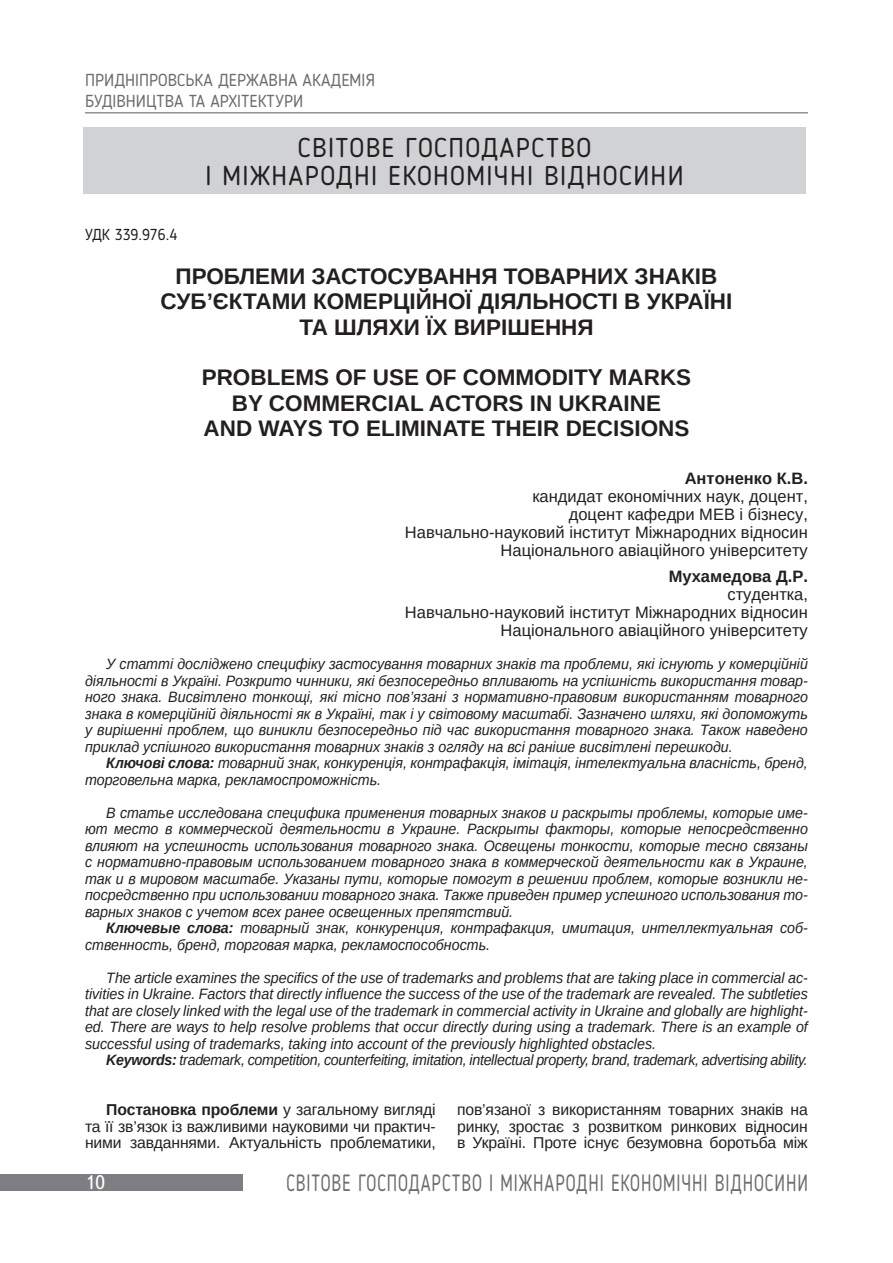
<style>
.page{position:relative;width:893px;height:1263px;background:#fff}
.page>*{position:absolute;margin:0;border:0;box-sizing:border-box;transform-origin:0 0}
.t1{font:27px/28.5px "Blogger Sans";letter-spacing:.05em;color:#231f20;text-align:center}
.t2{font:23.4px "Blogger Sans";letter-spacing:.05em;color:#6c6d70;scale:.77 1}
.t3{font:700 22.5px/25.5px "Arimo";color:#231f20;text-align:center}
.t4{font:19.5px "Ukrainian Text";color:#fff}
.t5{font:17.25px/20.7px "Blogger Sans";color:#6c6d70}
.t6{font:16.5px/18px "Arimo";color:#231f20;text-align:right}
.t7{font:700 16.5px "Arimo";color:#231f20}
.t8{font:15.75px/16.5px "Arimo";letter-spacing:-.01em;color:#231f20;text-align:justify}
.t9{font:15.75px "Blogger Sans";color:#231f20}
.t10{font:italic 15px/16.5px "Arimo";color:#231f20;text-align:justify;scale:.95 1}
.t11{font:italic 15px "Arimo";letter-spacing:-.02em;color:#231f20;scale:.95 1}
.s1{font-weight:700}
</style>
<div class="page">
<hr style="left:85px;top:112px;width:723px;height:1px;background:#6c6d70">
<div style="left:0;top:1173px;width:242px;height:17px;background:#7c7e81"></div>
<div style="left:83px;top:128px;width:723px;height:66px;background:#d1d2d4"></div>
<p class="t5" style="left:85px;top:69px;width:291px">Придніпровська державна академія будівництва та архітектури</p>
<h1 class="t1" style="left:206px;top:133px;width:479px">Світове господарство<br>і міжнародні економічні відносини</h1>
<p class="t9" style="left:85px;top:225px;width:10px">УДК</p>
<p class="t9" style="left:115px;top:225px;width:64px">339.976.4</p>
<h3 class="t3" style="left:161px;top:264px;width:573px">ПРОБЛЕМИ ЗАСТОСУВАННЯ ТОВАРНИХ ЗНАКІВ<br>СУБ’ЄКТАМИ КОМЕРЦІЙНОЇ ДІЯЛЬНОСТІ В УКРАЇНІ<br>ТА ШЛЯХИ ЇХ ВИРІШЕННЯ</h3>
<h3 class="t3" style="left:202px;top:365px;width:491px">PROBLEMS OF USE OF COMMODITY MARKS<br>BY COMMERCIAL ACTORS IN UKRAINE<br>AND WAYS TO ELIMINATE THEIR DECISIONS</h3>
<p class="t7" style="left:685px;top:466px;width:125px">Антоненко К.В.</p>
<p class="t6" style="left:405px;top:487px;width:404px">кандидат економічних наук, доцент,<br>доцент кафедри МЕВ і бізнесу,<br>Н авчально-науковий інститут Міжнародних відносин Національного авіаційного університету</p>
<p class="t7" style="left:669px;top:565px;width:141px">Мухамедова Д.Р.</p>
<p class="t6" style="left:405px;top:585px;width:404px">студентка,<br>Н авчально-науковий інститут Міжнародних відносин<br>Національного авіаційного університету</p>
<p class="t10" style="left:85px;top:655px;width:762px;text-indent:21px">У статті досліджено специфіку застосування товарних знаків та проблеми, які існують у комерційній діяльності в Україні. Розкрито чинники, які безпосередньо впливають на успішність використання товар&shy;ного знака. Висвітлено тонкощі, які тісно пов’язані з нормативно-правовим використанням товарного знака в комерційній діяльності як в Україні, так і у світовому масштабі. Зазначено шляхи, які допоможуть у вирішенні проблем, що виникли безпосередньо під час використання товарного знака. Також наведено приклад успішного використання товарних знаків з огляду на всі раніше висвітлені перешкоди.</p>
<p class="t10" style="left:85px;top:754px;width:762px;text-indent:21px"><span class="s1">Ключові слова:</span> товарний знак, конкуренція, контрафакція, імітація, інтелектуальна власність, бренд, торговельна марка, рекламоспроможність.</p>
<p class="t10" style="left:85px;top:804px;width:762px;text-indent:21px">В статье исследована специфика применения товарных знаков и раскрыты проблемы, которые име&shy;ют место в коммерческой деятельности в Украине. Раскрыты факторы, которые непосредственно влияют на успешность использования товарного знака. Освещены тонкости, которые тесно связаны с нормативно-правовым использованием товарного знака в коммерческой деятельности как в Украине, так и в мировом масштабе. Указаны пути, которые помогут в решении проблем, которые возникли не&shy;посредственно при использовании товарного знака. Также приведен пример успешного использования то&shy;варных знаков с учетом всех ранее освещенных препятствий.</p>
<p class="t10" style="left:85px;top:919px;width:762px;text-indent:21px"><span class="s1">Ключевые слова:</span> товарный знак, конкуренция, контрафакция, имитация, интеллектуальная соб&shy;ственность, бренд, торговая марка, рекламоспособность.</p>
<p class="t10" style="left:85px;top:969px;width:762px;text-indent:21px">The article examines the specifics of the use of trademarks and problems that are taking place in commercial ac&shy;tivities in Ukraine. Factors that directly influence the success of the use of the trademark are revealed. The subtleties that are closely linked with the legal use of the trademark in commercial activity in Ukraine and globally are highlight&shy;ed. There are ways to help resolve problems that occur directly during using a trademark. There is an example of successful using of trademarks, taking into account of the previously highlighted obstacles.</p>
<p class="t11" style="left:106px;top:1050px;width:740px"><span class="s1">Keywords:</span> trademark, competition, counterfeiting, imitation, intellectual property, brand, trademark, advertising ability.</p>
<p class="t8" style="left:85px;top:1101px;width:352px;text-indent:21px"><span class="s1">Постановка проблеми</span> у загальному вигляді та її зв’язок із важливими науковими чи практич&shy;ними завданнями. Актуальність проблематики,</p>
<p class="t8" style="left:457px;top:1101px;width:352px">пов’язаної з використанням товарних знаків на ринку, зростає з розвитком ринкових відносин в Україні. Проте існує безумовна боротьба між</p>
<h3 class="t4" style="left:85px;top:1172px;width:22px">10</h3>
<h2 class="t2" style="left:286px;top:1168px;width:679px">Світове господарство і міжнародні економічні відносини</h2>
</div>
